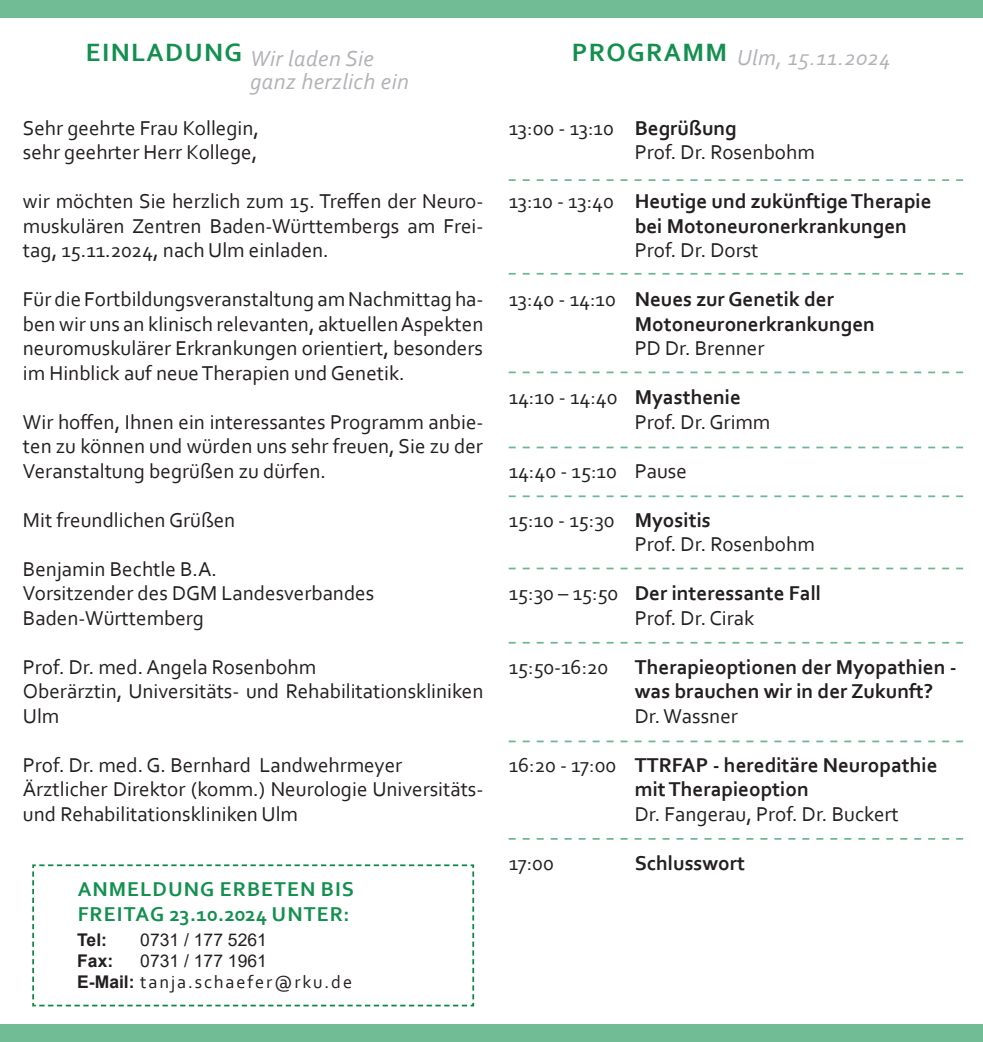
<style>
.page{position:relative;width:983px;height:1042px;background:#fff}
.page>*{position:absolute;margin:0;border:0;box-sizing:border-box;transform-origin:0 0}
.t1{font:700 26.25px "Corbel";letter-spacing:.05em;color:#13904f}
.t2{font:italic 22.75px "Corbel";letter-spacing:.02em;color:#b2b3b7}
.t3{font:21px/24.5px "Corbel";color:#231f20}
.t4{font:700 21px/24.5px "Corbel";color:#231f20}
.t5{font:700 21px/25.2px "Corbel";letter-spacing:.05em;color:#13904f}
.t6{font:18.38px "Corbel";letter-spacing:.1em;color:#231f20}
.t7{font:17.5px "Arial";color:#231f20}
.t8{font:700 17.5px "Arial";color:#231f20}
.s1{font-weight:700}
.s2{font-weight:400}
.s3{font-family:"Arial";font-weight:700;font-size:17.5px}
</style>
<div class="page">
<div style="left:0;top:1024px;width:982px;height:18px;background:#71bc95"></div>
<div style="left:0;top:0;width:982px;height:17px;background:#71bc95"></div>
<svg style="left:508px;top:179px;width:454px;height:2px"></svg>
<svg style="left:508px;top:273px;width:454px;height:2px"></svg>
<svg style="left:508px;top:371px;width:454px;height:2px"></svg>
<svg style="left:508px;top:446px;width:454px;height:2px"></svg>
<svg style="left:508px;top:495px;width:454px;height:2px"></svg>
<svg style="left:508px;top:567px;width:454px;height:2px"></svg>
<svg style="left:508px;top:642px;width:454px;height:1px"></svg>
<svg style="left:508px;top:740px;width:454px;height:2px"></svg>
<svg style="left:508px;top:838px;width:454px;height:2px"></svg>
<svg style="left:32px;top:864px;width:443px;height:143px"></svg>
<p class="t2" style="left:250px;top:44px;width:125px">Wir laden Sie</p>
<p class="t1" style="left:571px;top:36px;width:157px">PROGRAMM</p>
<p class="t2" style="left:250px;top:67px;width:160px">ganz herzlich ein</p>
<p class="t3" style="left:23px;top:115px;width:237px">Sehr geehrte Frau Kollegin, sehr geehrter Herr Kollege,</p>
<p class="t3" style="left:23px;top:188px;width:462px;text-align:justify">wir möchten Sie herzlich zum 15. Treffen der Neuro&shy;muskulären Zentren Baden-Württembergs am Frei&shy;tag, 15.11.2024, nach Ulm einladen.</p>
<p class="t3" style="left:23px;top:286px;width:462px;text-align:justify">Für die Fortbildungsveranstaltung am Nachmittag ha&shy;ben wir uns an klinisch relevanten, aktuellen Aspekten neuromuskulärer Erkrankungen orientiert, besonders im Hinblick auf neue Therapien und Genetik.</p>
<p class="t3" style="left:23px;top:409px;width:462px;text-align:justify">Wir hoffen, Ihnen ein interessantes Programm anbie&shy;ten zu können und würden uns sehr freuen, Sie zu der Veranstaltung begrüßen zu dürfen.</p>
<p class="t3" style="left:23px;top:507px;width:214px">Mit freundlichen Grüßen</p>
<p class="t3" style="left:23px;top:556px;width:353px">Benjamin Bechtle B.A.<br>Vorsitzender des DGM Landesverbandes<br>Baden-Württemberg</p>
<p class="t3" style="left:23px;top:654px;width:462px">Prof. Dr. med. Angela Rosenbohm<br>Oberärztin, Universitäts- und Rehabilitationskliniken<br>Ulm</p>
<p class="t3" style="left:23px;top:752px;width:462px">Prof. Dr. med. G. Bernhard Landwehrmeyer<br>Ärztlicher Direktor (komm.) Neurologie Universitäts&shy;und Rehabilitationskliniken Ulm</p>
<p class="t1" style="left:86px;top:36px;width:158px">EINLADUNG</p>
<p class="t2" style="left:737px;top:43px;width:155px">Ulm, 15.11.2024</p>
<p class="t3" style="left:634px;top:115px;width:181px;text-indent:-126px">13:00 - 13:10 <span class="s1">Begrüßung<br></span>Prof. Dr. Rosenbohm</p>
<p class="t4" style="left:634px;top:188px;width:298px;text-indent:-126px"><span class="s2">13:10 - 13:40</span> Heutige und zukünftige Therapie bei Motoneuronerkrankungen</p>
<p class="t3" style="left:634px;top:237px;width:125px">Prof. Dr. Dorst</p>
<p class="t4" style="left:634px;top:286px;width:241px;text-indent:-126px"><span class="s2">13:40 - 14:10</span> Neues zur Genetik der<br>Motoneuronerkrankungen</p>
<p class="t3" style="left:634px;top:335px;width:131px">PD Dr. Brenner</p>
<p class="t3" style="left:634px;top:384px;width:137px;text-indent:-126px">14:10 - 14:40 <span class="s1">Myasthenie<br></span>Prof. Dr. Grimm</p>
<p class="t3" style="left:508px;top:458px;width:180px">14:40 - 15:10 Pause</p>
<p class="t3" style="left:634px;top:507px;width:181px;text-indent:-126px">15:10 - 15:30 <span class="s1">Myositis<br></span>Prof. Dr. Rosenbohm</p>
<p class="t3" style="left:634px;top:580px;width:188px;text-indent:-126px">15:30 – 15:50 <span class="s1">Der interessante Fall<br></span>Prof. Dr. Cirak</p>
<p class="t3" style="left:508px;top:654px;width:101px">15:50-16:20</p>
<p class="t4" style="left:634px;top:654px;width:323px">Therapieoptionen der Myopathien - was brauchen wir in der Zukunft?</p>
<p class="t3" style="left:634px;top:703px;width:104px">Dr. Wassner</p>
<p class="t4" style="left:508px;top:752px;width:430px;text-align:center"><span class="s2">16:20 - 17:00</span> TTRFAP - hereditäre Neuropathie mit Therapieoption</p>
<p class="t3" style="left:634px;top:801px;width:265px">Dr. Fangerau, Prof. Dr. Buckert</p>
<p class="t3" style="left:508px;top:850px;width:47px">17:00</p>
<p class="t4" style="left:634px;top:850px;width:112px">Schlusswort</p>
<p class="t5" style="left:78px;top:876px;width:278px">ANMELDUNG ERBETEN BIS<br>FREITAG 23.10.2024 UNTER:</p>
<p class="t8" style="left:77px;top:927px;width:31px">Tel:</p>
<p class="t7" style="left:140px;top:927px;width:128px">0731 / 177 5261</p>
<p class="t8" style="left:77px;top:948px;width:37px">Fax:</p>
<p class="t7" style="left:140px;top:948px;width:128px">0731 / 177 1961</p>
<p class="t6" style="left:77px;top:970px;width:276px"><span class="s3">E-Mail:</span> tanja.schaefer@rku.de</p>
</div>
